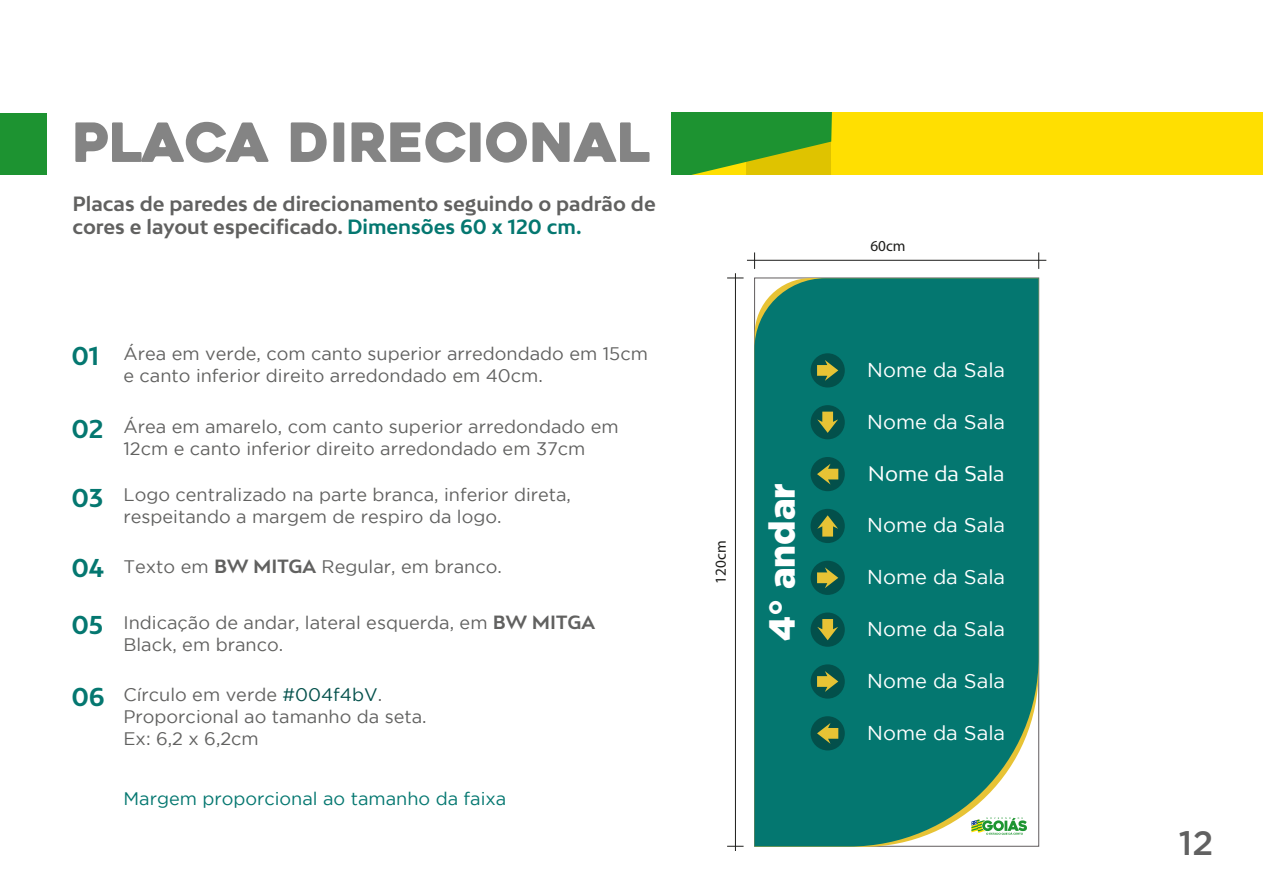
<style>
.page{position:relative;width:1263px;height:893px;background:#fff}
.page>*{position:absolute;margin:0;border:0;box-sizing:border-box;transform-origin:0 0}
.t1{font:54px "Heavitas";color:#848484}
.t2{font:900 36.15px "Gotham";color:#fff}
.t3{font:500 34.05px "Gotham";color:#616161}
.t4{font:20.1px "Gotham";color:#fff}
.t5{font:20.1px "Bw Mitga";color:#fff}
.t6{font:700 19.5px/23.4px "Bw Mitga";color:#616160}
.t7{font:18.15px/21.8px "Gotham";color:#616160}
.t8{font:18.15px "Gotham";color:#047770}
.t9{font:15.3px "Myriad Pro";color:#1d1d1b}
.s1{color:#047770}
.s2{font-family:"Bw Mitga";font-weight:700;font-size:24.45px;color:#047770}
.s3{font-family:"Bw Mitga";font-weight:700}
.s4{color:#03504b}
</style>
<div class="page">
<hr style="left:747px;top:260px;width:299px;height:1px;background:#1d1d1b">
<hr style="left:735px;top:273px;width:1px;height:578px;background:#1d1d1b">
<svg style="left:727px;top:277px;width:16px;height:1px"></svg>
<svg style="left:727px;top:846px;width:16px;height:1px"></svg>
<svg style="left:1038px;top:252px;width:1px;height:17px"></svg>
<svg style="left:754px;top:252px;width:1px;height:17px"></svg>
<div style="left:754px;top:278px;width:284px;height:568px;background:#047770"></div>
<div style="left:810px;top:353px;width:35px;height:34px;background:#03504b;border-radius:50%"></div>
<svg style="left:817px;top:360px;width:21px;height:21px"></svg>
<div style="left:810px;top:405px;width:35px;height:34px;background:#03504b;border-radius:50%"></div>
<svg style="left:817px;top:412px;width:21px;height:21px"></svg>
<div style="left:810px;top:457px;width:35px;height:34px;background:#03504b;border-radius:50%"></div>
<svg style="left:817px;top:464px;width:21px;height:20px"></svg>
<div style="left:810px;top:509px;width:35px;height:34px;background:#03504b;border-radius:50%"></div>
<svg style="left:817px;top:515px;width:21px;height:22px"></svg>
<div style="left:810px;top:561px;width:35px;height:34px;background:#03504b;border-radius:50%"></div>
<svg style="left:817px;top:567px;width:21px;height:21px"></svg>
<div style="left:810px;top:613px;width:35px;height:34px;background:#03504b;border-radius:50%"></div>
<svg style="left:817px;top:619px;width:21px;height:21px"></svg>
<div style="left:810px;top:664px;width:35px;height:35px;background:#03504b;border-radius:50%"></div>
<svg style="left:817px;top:671px;width:21px;height:21px"></svg>
<div style="left:810px;top:716px;width:35px;height:34px;background:#03504b;border-radius:50%"></div>
<svg style="left:817px;top:723px;width:21px;height:21px"></svg>
<div style="left:0;top:113px;width:46px;height:61px;background:#1d9331"></div>
<svg style="left:672px;top:113px;width:591px;height:61px;background:#cdcd0b"></svg>
<svg style="left:971px;top:817px;width:56px;height:18px"></svg>
<h1 class="t1" style="left:73px;top:109px;width:579px">PLACA DIRECIONAL</h1>
<p class="t6" style="left:73px;top:191px;width:585px">Placas de paredes de direcionamento seguindo o padrão de cores e layout especificado. <span class="s1">Dimensões 60 x 120 cm.</span></p>
<p class="t7" style="left:123px;top:343px;width:526px;text-indent:-52px"><span class="s2">01</span> Área em verde, com canto superior arredondado em 15cm e canto inferior direito arredondado em 40cm.</p>
<p class="t7" style="left:123px;top:415px;width:497px;text-indent:-52px"><span class="s2">02</span> Área em amarelo, com canto superior arredondado em<br>12cm e canto inferior direito arredondado em 37cm</p>
<p class="t7" style="left:123px;top:484px;width:449px;text-indent:-52px"><span class="s2">03</span> Logo centralizado na parte branca, inferior direta, respeitando a margem de respiro da logo.</p>
<p class="t7" style="left:71px;top:555px;width:432px"><span class="s2">04</span> Texto em <span class="s3">BW MITGA</span> Regular, em branco.</p>
<p class="t7" style="left:123px;top:612px;width:473px;text-indent:-52px"><span class="s2">05</span> Indicação de andar, lateral esquerda, em <span class="s3">BW MITGA<br></span>Black, em branco.</p>
<p class="t7" style="left:123px;top:684px;width:305px;text-indent:-52px"><span class="s2">06</span> Círculo em verde <span class="s4">#004f4bV</span>.<br>Proporcional ao tamanho da seta.<br>Ex: 6,2 x 6,2cm</p>
<p class="t8" style="left:123px;top:788px;width:384px">Margem proporcional ao tamanho da faixa</p>
<p class="t9" style="left:711px;top:584px;width:44px;rotate:-90deg">120cm</p>
<h2 class="t2" style="left:761px;top:641px;width:160px;rotate:-90deg">4° andar</h2>
<p class="t9" style="left:870px;top:237px;width:37px">60cm</p>
<p class="t4" style="left:867px;top:359px;width:139px">Nome da Sala</p>
<p class="t4" style="left:867px;top:410px;width:139px">Nome da Sala</p>
<p class="t5" style="left:868px;top:460px;width:138px">Nome da Sala</p>
<p class="t4" style="left:867px;top:514px;width:139px">Nome da Sala</p>
<p class="t4" style="left:867px;top:566px;width:139px">Nome da Sala</p>
<p class="t4" style="left:867px;top:618px;width:139px">Nome da Sala</p>
<p class="t4" style="left:867px;top:670px;width:139px">Nome da Sala</p>
<p class="t4" style="left:867px;top:721px;width:139px">Nome da Sala</p>
<h3 class="t3" style="left:1179px;top:823px;width:36px">12</h3>
</div>
